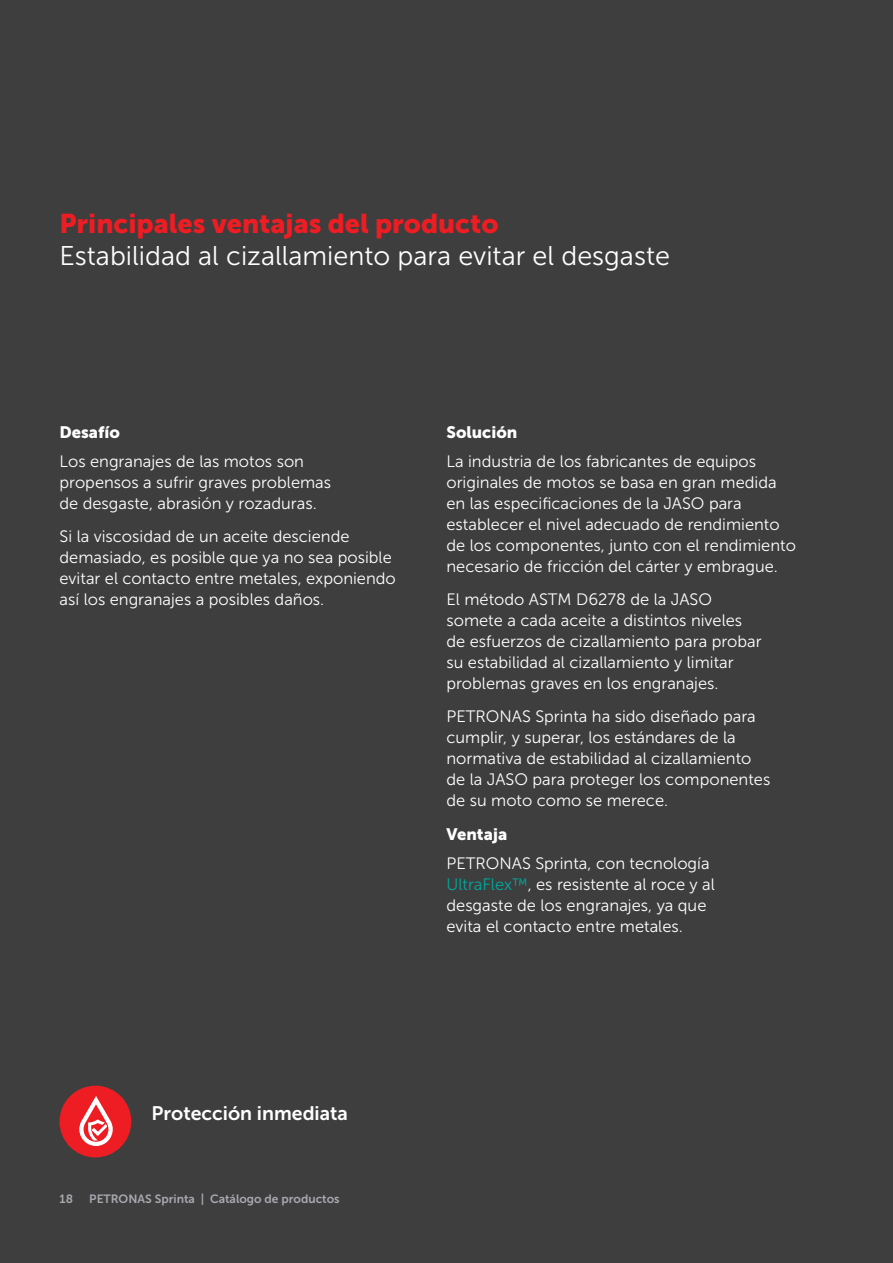
<style>
.page{position:relative;width:893px;height:1263px;background:#3e3e3f}
.page>*{position:absolute;margin:0;border:0;box-sizing:border-box;transform-origin:0 0}
.t1{font:27px "Museo Sans 300";color:#fff}
.t2{font:27px "Museo Sans 900";color:#ee1d23}
.t3{font:19.5px "Museo Sans 700";color:#fff}
.t4{font:16.5px/21px "Museo Sans 300";color:#fff}
.t5{font:16.5px "Museo Sans 900";color:#fff}
.t6{font:12px "Museo Sans 700";color:#a8a9ad}
.s1{color:#00a99d}
</style>
<div class="page">
<div style="left:60px;top:1086px;width:71px;height:71px;background:#ee1d23;border-radius:50%"></div>
<svg style="left:79px;top:1096px;width:34px;height:50px"></svg>
<h1 class="t2" style="left:60px;top:208px;width:440px">Principales ventajas del producto</h1>
<h1 class="t1" style="left:60px;top:241px;width:612px">Estabilidad al cizallamiento para evitar el desgaste</h1>
<p class="t5" style="left:60px;top:422px;width:62px">Desafío</p>
<p class="t4" style="left:60px;top:451px;width:273px">Los engranajes de las motos son propensos a sufrir graves problemas de desgaste, abrasión y rozaduras.</p>
<p class="t4" style="left:60px;top:526px;width:338px">Si la viscosidad de un aceite desciende demasiado, es posible que ya no sea posible evitar el contacto entre metales, exponiendo así los engranajes a posibles daños.</p>
<p class="t5" style="left:446px;top:422px;width:72px">Solución</p>
<p class="t4" style="left:446px;top:451px;width:351px">La industria de los fabricantes de equipos originales de motos se basa en gran medida en las especificaciones de la JASO para establecer el nivel adecuado de rendimiento de los componentes, junto con el rendimiento necesario de fricción del cárter y embrague.</p>
<p class="t4" style="left:446px;top:589px;width:317px">El método ASTM D6278 de la JASO somete a cada aceite a distintos niveles de esfuerzos de cizallamiento para probar su estabilidad al cizallamiento y limitar problemas graves en los engranajes.</p>
<p class="t4" style="left:446px;top:706px;width:325px">PETRONAS Sprinta ha sido diseñado para cumplir, y superar, los estándares de la normativa de estabilidad al cizallamiento de la JASO para proteger los componentes de su moto como se merece.</p>
<p class="t5" style="left:446px;top:824px;width:62px">Ventaja</p>
<p class="t4" style="left:446px;top:853px;width:270px">PETRONAS Sprinta, con tecnología <span class="s1">UltraFlex™</span>, es resistente al roce y al desgaste de los engranajes, ya que evita el contacto entre metales.</p>
<p class="t3" style="left:152px;top:1103px;width:198px">Protección inmediata</p>
<p class="t6" style="left:60px;top:1192px;width:15px">18</p>
<p class="t6" style="left:89px;top:1192px;width:252px">PETRONAS Sprinta | Catálogo de productos</p>
</div>
